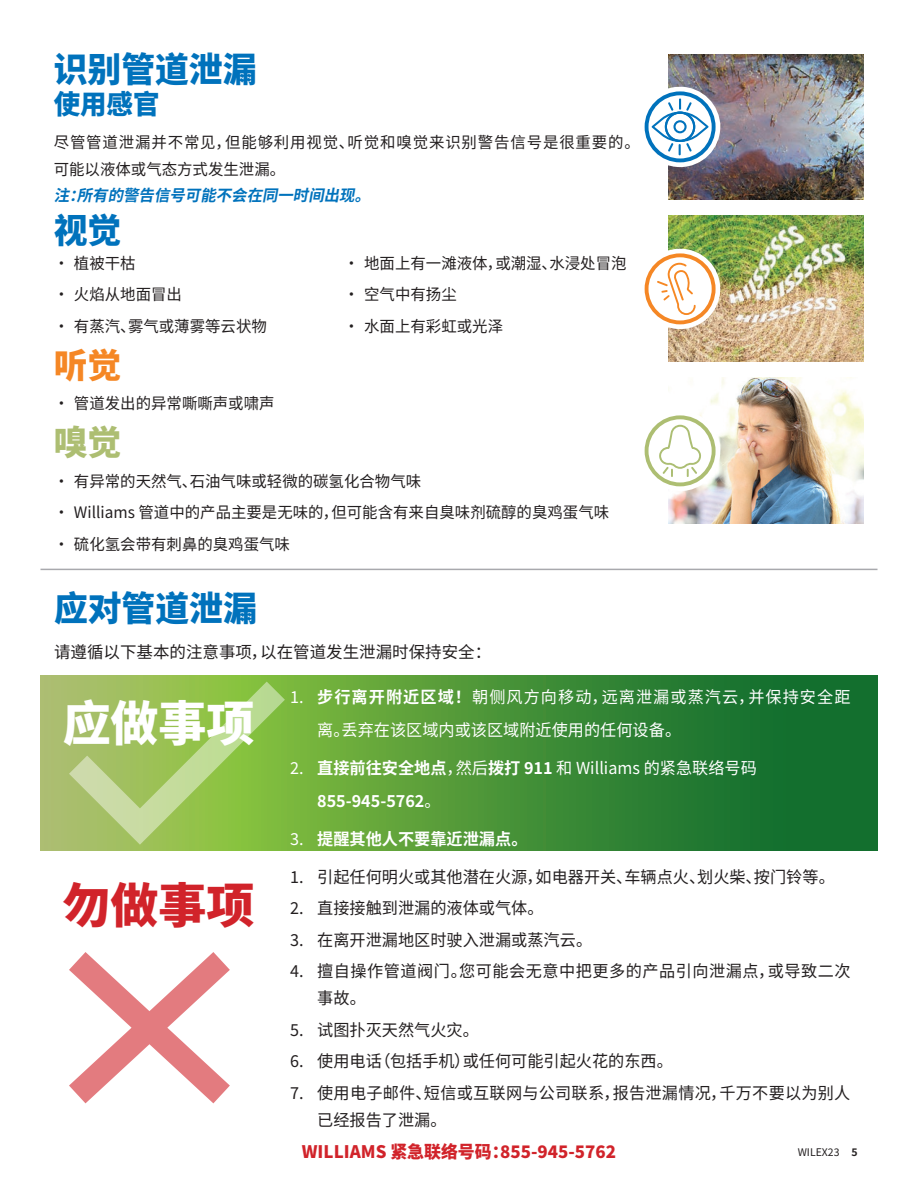
<style>
.page{position:relative;width:918px;height:1188px;background:#fff}
.page>*{position:absolute;margin:0;border:0;box-sizing:border-box;transform-origin:0 0}
.Do_Do_Not{font:900 48px "Noto Sans SC";color:#d1232a}
.t1{font:900 48px "Noto Sans SC";color:#fff}
.t2{font:900 34.5px "Noto Sans SC";color:#0072bc}
.t3{font:900 34.5px "Noto Sans SC";color:#f58725}
.t4{font:900 34.5px "Noto Sans SC";color:#adbe72}
.Subhead_Blue{font:900 27px "Noto Sans SC";color:#0072bc}
.t5{font:900 17.25px "Noto Sans SC";color:#d1232a}
.Body_Copy_Large{font:16.5px/27px "Noto Sans SC";color:#231f20}
.t6{font:700 16.5px/33px "Noto Sans SC";color:#fff}
.t7{font:16.5px/33px "Noto Sans SC";color:#fff}
.Body_Copy_Large-2{font:16.5px/27px "Noto Sans SC";letter-spacing:.03em;color:#231f20}
.Body_Copy{font:15.75px "Noto Sans SC";color:#231f20}
.Body_Copy-2{font:15.75px/27px "Noto Sans SC";letter-spacing:.055em;color:#231f20}
.Body_Copy-3{font:italic 700 15.75px "Noto Sans SC";color:#0072bc}
.t8{font:10.5px "Noto Sans SC";color:#231f20}
.s1{font-weight:700}
.s2{font-weight:400}
</style>
<div class="page">
<hr style="left:40px;top:569px;width:838px;height:1px;background:#a8a9ad">
<img style="left:668px;top:54px;width:196px;height:146px">
<img style="left:668px;top:216px;width:196px;height:146px">
<img style="left:668px;top:378px;width:196px;height:146px">
<svg style="left:642px;top:251px;width:76px;height:76px"></svg>
<div style="left:640px;top:249px;width:80px;height:80px;border:4px solid #fff;border-radius:50%"></div>
<svg style="left:647px;top:255px;width:67px;height:67px"></svg>
<div style="left:645px;top:253px;width:71px;height:71px;border:4px solid #f58725;border-radius:50%"></div>
<svg style="left:657px;top:263px;width:39px;height:52px"></svg>
<svg style="left:642px;top:413px;width:76px;height:76px"></svg>
<div style="left:640px;top:411px;width:80px;height:80px;border:4px solid #fff;border-radius:50%"></div>
<svg style="left:647px;top:417px;width:67px;height:67px"></svg>
<div style="left:645px;top:415px;width:71px;height:71px;border:4px solid #adbe72;border-radius:50%"></div>
<svg style="left:659px;top:425px;width:42px;height:52px"></svg>
<svg style="left:642px;top:89px;width:76px;height:76px"></svg>
<div style="left:640px;top:87px;width:80px;height:80px;border:4px solid #fff;border-radius:50%"></div>
<svg style="left:647px;top:93px;width:67px;height:67px"></svg>
<div style="left:645px;top:91px;width:71px;height:71px;border:4px solid #0072bc;border-radius:50%"></div>
<svg style="left:652px;top:98px;width:56px;height:57px"></svg>
<svg style="left:69px;top:952px;width:161px;height:152px"></svg>
<svg style="left:40px;top:675px;width:838px;height:176px;background:#438e38"></svg>
<svg style="left:69px;top:682px;width:216px;height:163px;background:#9fc561"></svg>
<p class="t2" style="left:54px;top:49px;width:204px">识别管道泄漏</p>
<p class="Subhead_Blue" style="left:54px;top:89px;width:107px">使用感官</p>
<p class="Body_Copy-2" style="left:54px;top:129px;width:588px">尽管管道泄漏并不常见，但能够利用视觉、听觉和嗅觉来识别警告信号是很重要的。可能以液体或气态方式发生泄漏。</p>
<p class="Body_Copy-3" style="left:54px;top:186px;width:326px">注：所有的警告信号可能不会在同一时间出现。</p>
<p class="t2" style="left:54px;top:211px;width:69px">视觉</p>
<p class="Body_Copy" style="left:54px;top:254px;width:83px">• 植被干枯</p>
<p class="Body_Copy" style="left:54px;top:286px;width:130px">• 火焰从地面冒出</p>
<p class="Body_Copy" style="left:54px;top:317px;width:215px">• 有蒸汽、雾气或薄雾等云状物</p>
<p class="Body_Copy" style="left:344px;top:254px;width:284px">• 地面上有一滩液体，或潮湿、水浸处冒泡</p>
<p class="Body_Copy" style="left:344px;top:286px;width:114px">• 空气中有扬尘</p>
<p class="Body_Copy" style="left:344px;top:317px;width:161px">• 水面上有彩虹或光泽</p>
<p class="t3" style="left:54px;top:346px;width:69px">听觉</p>
<p class="Body_Copy" style="left:54px;top:395px;width:222px">• 管道发出的异常嘶嘶声或啸声</p>
<p class="t4" style="left:54px;top:423px;width:69px">嗅觉</p>
<p class="Body_Copy" style="left:54px;top:472px;width:369px">• 有异常的天然气、石油气味或轻微的碳氢化合物气味</p>
<p class="Body_Copy" style="left:54px;top:503px;width:557px">• Williams 管道中的产品主要是无味的，但可能含有来自臭味剂硫醇的臭鸡蛋气味</p>
<p class="Body_Copy" style="left:54px;top:535px;width:238px">• 硫化氢会带有刺鼻的臭鸡蛋气味</p>
<p class="t2" style="left:54px;top:589px;width:204px">应对管道泄漏</p>
<p class="Body_Copy_Large" style="left:54px;top:639px;width:439px">请遵循以下基本的注意事项，以在管道发生泄漏时保持安全：</p>
<h1 class="t1" style="left:63px;top:697px;width:193px">应做事项</h1>
<p class="Do_Do_Not" style="left:63px;top:879px;width:193px">勿做事项</p>
<p class="t7" style="left:317px;top:681px;width:535px;text-indent:-27px">1. <span class="s1">步行离开附近区域！</span>朝侧风方向移动，远离泄漏或蒸汽云，并保持安全距离。丢弃在该区域内或该区域附近使用的任何设备。</p>
<p class="t6" style="left:317px;top:752px;width:441px;text-indent:-27px"><span class="s2">2.</span> 直接前往安全地点<span class="s2">，然后</span>拨打 911 <span class="s2">和 Williams 的紧急联络号码<br></span>855-945-5762<span class="s2">。</span></p>
<p class="t6" style="left:290px;top:822px;width:239px"><span class="s2">3.</span> 提醒其他人不要靠近泄漏点。</p>
<p class="Body_Copy_Large" style="left:290px;top:863px;width:546px">1. 引起任何明火或其他潜在火源，如电器开关、车辆点火、划火柴、按门铃等。</p>
<p class="Body_Copy_Large" style="left:290px;top:895px;width:255px">2. 直接接触到泄漏的液体或气体。</p>
<p class="Body_Copy_Large" style="left:290px;top:926px;width:304px">3. 在离开泄漏地区时驶入泄漏或蒸汽云。</p>
<p class="Body_Copy_Large-2" style="left:317px;top:958px;width:535px;text-indent:-27px">4. 擅自操作管道阀门。您可能会无意中把更多的产品引向泄漏点，或导致二次事故。</p>
<p class="Body_Copy_Large" style="left:290px;top:1017px;width:190px">5. 试图扑灭天然气火灾。</p>
<p class="Body_Copy_Large" style="left:290px;top:1048px;width:384px">6. 使用电话（包括手机）或任何可能引起火花的东西。</p>
<p class="Body_Copy_Large" style="left:317px;top:1080px;width:535px;text-indent:-27px">7. 使用电子邮件、短信或互联网与公司联系，报告泄漏情况，千万不要以为别人已经报告了泄漏。</p>
<p class="t5" style="left:302px;top:1142px;width:316px">WILLIAMS 紧急联络号码：855-945-5762</p>
<p class="t8" style="left:798px;top:1146px;width:61px">WILEX23 <span class="s1">5</span></p>
</div>
